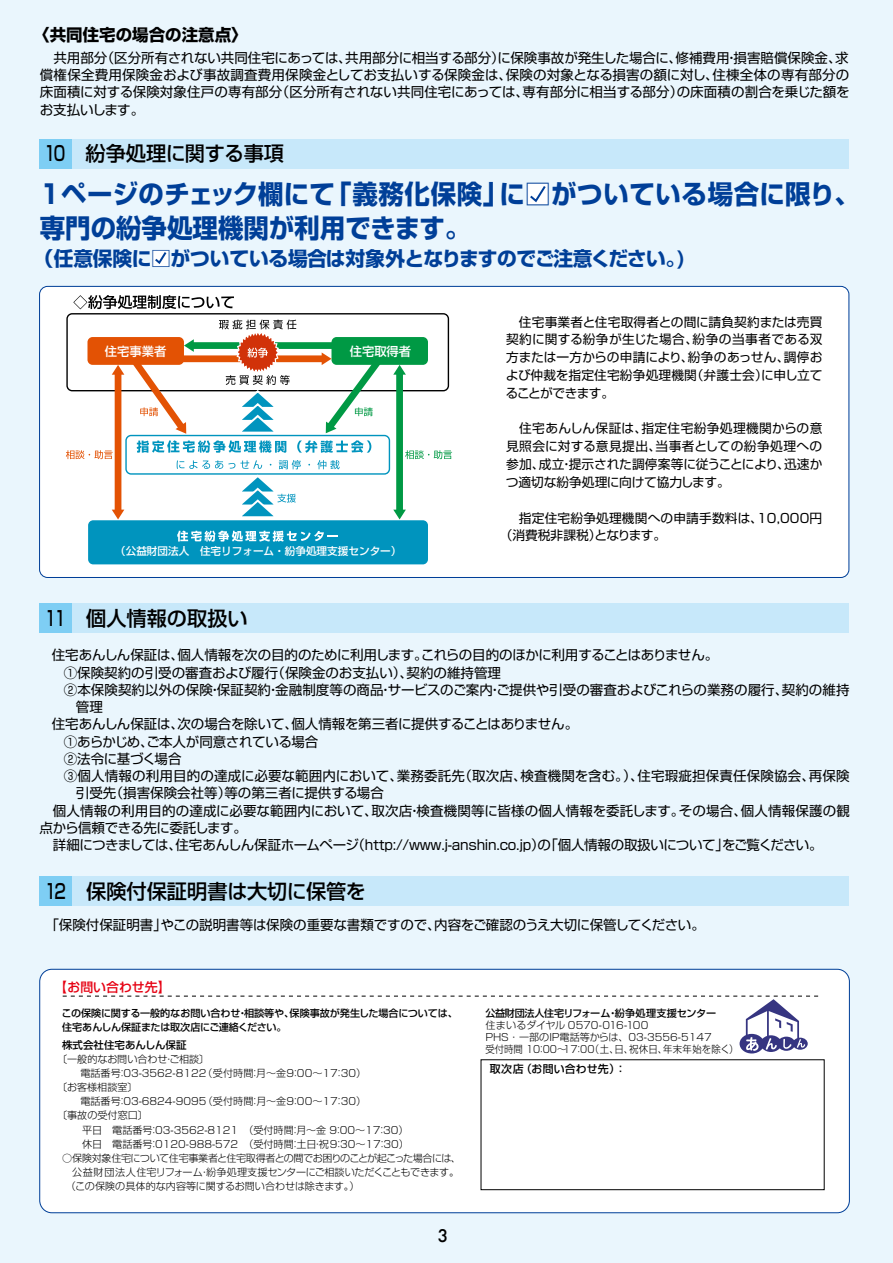
<style>
.page{position:relative;width:893px;height:1263px;background:#eaf6fd}
.page>*{position:absolute;margin:0;border:0;box-sizing:border-box;transform-origin:0 0}
.t1{font:700 26.25px/34.3px "Shin Go Pro";color:#003f98}
.t2{font:500 20.25px "Shin Go Pro";color:#000;scale:.75 1}
.t3{font:500 20.25px "Shin Go Pro";letter-spacing:-.02em;color:#000;scale:.75 1}
.t4{font:700 19.8px "Shin Go Pro";letter-spacing:-.025em;color:#003f98}
.t5{font:500 16.95px "Futura";color:#000}
.t6{font:700 16.5px "Shin Go Pro";color:#000}
.t7{font:13.5px/17.2px "Shin Go Pro";color:#000;text-align:justify}
.t8{font:13.5px "Shin Go Pro";letter-spacing:-.02em;color:#000}
.t9{font:13.5px "Shin Go Pro";letter-spacing:-.03em;color:#000}
.t10{font:13.5px "Shin Go Pro";letter-spacing:-.04em;color:#000}
.t11{font:13.5px "Shin Go Pro";letter-spacing:-.025em;color:#000}
.t12{font:500 12.9px "Shin Go Pro";letter-spacing:-.005em;color:#e60012}
.t13{font:12.75px/17.9px "Shin Go Pro";color:#000;text-align:justify}
.t14{font:500 12.3px "Shin Go Pro";color:#fff}
.t15{font:500 10.95px "Shin Go Pro";letter-spacing:.025em;color:#000}
.t16{font:500 10.65px "Shin Go Pro";color:#fff}
.t17{font:500 10.5px "Shin Go Pro";color:#000}
.t18{font:300 10.05px/12.1px "Shin Go Pro";color:#000}
.t19{font:500 10.05px/14.1px "Shin Go Pro";letter-spacing:-.015em;color:#000}
.t20{font:300 10.05px "Shin Go Pro";letter-spacing:-.05em;color:#000}
.t21{font:300 10.05px "Shin Go Pro";letter-spacing:-.03em;color:#000}
</style>
<div class="page">
<div style="left:40px;top:140px;width:809px;height:29px;background:#c7e8fa"></div>
<div style="left:40px;top:140px;width:32px;height:29px;background:#7ecef4"></div>
<div style="left:40px;top:604px;width:809px;height:29px;background:#c7e8fa"></div>
<div style="left:40px;top:604px;width:32px;height:29px;background:#7ecef4"></div>
<div style="left:40px;top:876px;width:809px;height:29px;background:#c7e8fa"></div>
<div style="left:40px;top:876px;width:32px;height:29px;background:#7ecef4"></div>
<div style="left:40px;top:969px;width:809px;height:244px;background:#fff;border-radius:12px"></div>
<div style="left:39px;top:969px;width:811px;height:244px;border:1px solid #003f98;border-radius:12px"></div>
<div style="left:528px;top:183px;width:20px;height:21px;background:#fff"></div>
<div style="left:153px;top:250px;width:16px;height:17px;background:#fff"></div>
<div style="left:40px;top:286px;width:809px;height:291px;background:#fff;border-radius:8px"></div>
<svg style="left:530px;top:186px;width:16px;height:17px"></svg>
<svg style="left:155px;top:252px;width:12px;height:12px"></svg>
<div style="left:481px;top:1059px;width:344px;height:131px;border:1px solid #000"></div>
<div style="left:66px;top:313px;width:383px;height:78px;border:1px solid #000;border-radius:5px"></div>
<div style="left:88px;top:520px;width:340px;height:44px;background:#0094be;border-radius:5px"></div>
<svg style="left:317px;top:460px;width:23px;height:9px"></svg>
<svg style="left:177px;top:530px;width:161px;height:12px"></svg>
<div style="left:87px;top:337px;width:97px;height:28px;background:#e35204;border-radius:5px"></div>
<div style="left:331px;top:337px;width:97px;height:28px;background:#094;border-radius:5px"></div>
<svg style="left:66px;top:365px;width:58px;height:154px"></svg>
<svg style="left:393px;top:365px;width:59px;height:154px"></svg>
<div style="left:125px;top:435px;width:265px;height:40px;border:1px solid #0094be;border-radius:5px"></div>
<svg style="left:177px;top:460px;width:124px;height:57px"></svg>
<svg style="left:132px;top:320px;width:248px;height:133px"></svg>
<svg style="left:73px;top:295px;width:161px;height:14px"></svg>
<svg style="left:63px;top:996px;width:756px;height:57px"></svg>
<p class="t6" style="left:33px;top:22px;width:216px">〈共同住宅の場合の注意点〉</p>
<p class="t7" style="left:40px;top:48px;width:811px">　共用部分（区分所有されない共同住宅にあっては、共用部分に相当する部分）に保険事故が発生した場合に、修補費用・損害賠償保険金、求償権保全費用保険金および事故調査費用保険金としてお支払いする保険金は、保険の対象となる損害の額に対し、住棟全体の専有部分の床面積に対する保険対象住戸の専有部分（区分所有されない共同住宅にあっては、専有部分に相当する部分）の床面積の割合を乗じた額をお支払いします。</p>
<h2 class="t3" style="left:44px;top:137px;width:321px">10　紛争処理に関する事項</h2>
<h1 class="t1" style="left:40px;top:174px;width:821px">1ページのチェック欄にて「義務化保険」に□がついている場合に限り、専門の紛争処理機関が利用できます。</h1>
<h3 class="t4" style="left:34px;top:243px;width:653px">（任意保険に□がついている場合は対象外となりますのでご注意ください。)</h3>
<p class="t14" style="left:105px;top:341px;width:63px">住宅事業者</p>
<p class="t14" style="left:350px;top:341px;width:63px">住宅取得者</p>
<p class="t16" style="left:115px;top:542px;width:288px">（公益財団法人　住宅リフォーム・紛争処理支援センター）</p>
<p class="t13" style="left:505px;top:311px;width:319px;text-indent:13px">住宅事業者と住宅取得者との間に請負契約または売買契約に関する紛争が生じた場合、紛争の当事者である双方または一方からの申請により、紛争のあっせん、調停および仲裁を指定住宅紛争処理機関（弁護士会）に申し立てることができます。</p>
<p class="t13" style="left:506px;top:418px;width:318px;text-indent:13px">住宅あんしん保証は、指定住宅紛争処理機関からの意見照会に対する意見提出、当事者としての紛争処理への参加、成立・提示された調停案等に従うことにより、迅速かつ適切な紛争処理に向けて協力します。</p>
<p class="t13" style="left:500px;top:507px;width:324px;text-indent:19px">指定住宅紛争処理機関への申請手数料は、10,000円（消費税非課税）となります。</p>
<h2 class="t2" style="left:45px;top:602px;width:272px">11　個人情報の取扱い</h2>
<p class="t9" style="left:52px;top:644px;width:668px">住宅あんしん保証は、個人情報を次の目的のために利用します。これらの目的のほかに利用することはありません。</p>
<p class="t7" style="left:64px;top:662px;width:439px">①保険契約の引受の審査および履行（保険金のお支払い）、契約の維持管理</p>
<p class="t7" style="left:64px;top:679px;width:787px">②本保険契約以外の保険・保証契約・金融制度等の商品・サービスのご案内・ご提供や引受の審査およびこれらの業務の履行、契約の維持</p>
<p class="t7" style="left:76px;top:697px;width:28px">管理</p>
<p class="t7" style="left:52px;top:714px;width:528px">住宅あんしん保証は、次の場合を除いて、個人情報を第三者に提供することはありません。</p>
<p class="t9" style="left:64px;top:730px;width:256px">①あらかじめ、ご本人が同意されている場合</p>
<p class="t11" style="left:64px;top:748px;width:119px">②法令に基づく場合</p>
<p class="t7" style="left:64px;top:766px;width:787px">③個人情報の利用目的の達成に必要な範囲内において、業務委託先（取次店、検査機関を含む。）、住宅瑕疵担保責任保険協会、再保険</p>
<p class="t7" style="left:76px;top:783px;width:310px">引受先（損害保険会社等）等の第三者に提供する場合</p>
<p class="t7" style="left:53px;top:800px;width:798px">個人情報の利用目的の達成に必要な範囲内において、取次店・検査機関等に皆様の個人情報を委託します。その場合、個人情報保護の観</p>
<p class="t10" style="left:40px;top:817px;width:209px">点から信頼できる先に委託します。</p>
<p class="t8" style="left:53px;top:834px;width:771px">詳細につきましては、住宅あんしん保証ホームページ（http://www.j-anshin.co.jp）の「個人情報の取扱いについて」をご覧ください。</p>
<h2 class="t2" style="left:45px;top:874px;width:430px">12　保険付保証明書は大切に保管を</h2>
<p class="t7" style="left:45px;top:914px;width:661px">「保険付保証明書」やこの説明書等は保険の重要な書類ですので、内容をご確認のうえ大切に保管してください。</p>
<p class="t12" style="left:54px;top:977px;width:118px">【お問い合わせ先】</p>
<p class="t19" style="left:62px;top:1005px;width:398px">この保険に関する一般的なお問い合わせ・相談等や、保険事故が発生した場合については、住宅あんしん保証または取次店にご連絡ください。</p>
<p class="t19" style="left:485px;top:1005px;width:232px">公益財団法人住宅リフォーム・紛争処理支援センター</p>
<p class="t18" style="left:485px;top:1018px;width:255px">住まいるダイヤル 0570-016-100<br>PHS・一部のIP電話等からは、03-3556-5147<br>受付時間 10：00～17：00（土、日、祝休日、年末年始を除く）</p>
<p class="t17" style="left:62px;top:1036px;width:126px">株式会社住宅あんしん保証</p>
<p class="t18" style="left:57px;top:1052px;width:154px">〔一般的なお問い合わせ・ご相談〕</p>
<p class="t18" style="left:80px;top:1066px;width:287px">電話番号：03-3562-8122（受付時間：月～金9：00～17：30）</p>
<p class="t18" style="left:57px;top:1080px;width:82px">〔お客様相談室〕</p>
<p class="t18" style="left:80px;top:1094px;width:287px">電話番号：03-6824-9095（受付時間：月～金9：00～17：30）</p>
<p class="t18" style="left:57px;top:1108px;width:92px">〔事故の受付窓口〕</p>
<p class="t18" style="left:62px;top:1122px;width:348px">　　平日　電話番号：03-3562-8121　（受付時間：月～金 9：00～17：30）</p>
<p class="t18" style="left:62px;top:1136px;width:348px">　　休日　電話番号：0120-988-572　（受付時間：土日・祝9：30～17：30）</p>
<p class="t20" style="left:62px;top:1150px;width:400px">○保険対象住宅について住宅事業者と住宅取得者との間でお困りのことが起こった場合には、</p>
<p class="t21" style="left:72px;top:1164px;width:389px">公益財団法人住宅リフォーム・紛争処理支援センターにご相談いただくこともできます。</p>
<p class="t18" style="left:66px;top:1179px;width:295px">（この保険の具体的な内容等に関するお問い合わせは除きます。）</p>
<p class="t15" style="left:490px;top:1060px;width:138px">取次店（お問い合わせ先）：</p>
<p class="t5" style="left:438px;top:1224px;width:12px">3</p>
</div>
